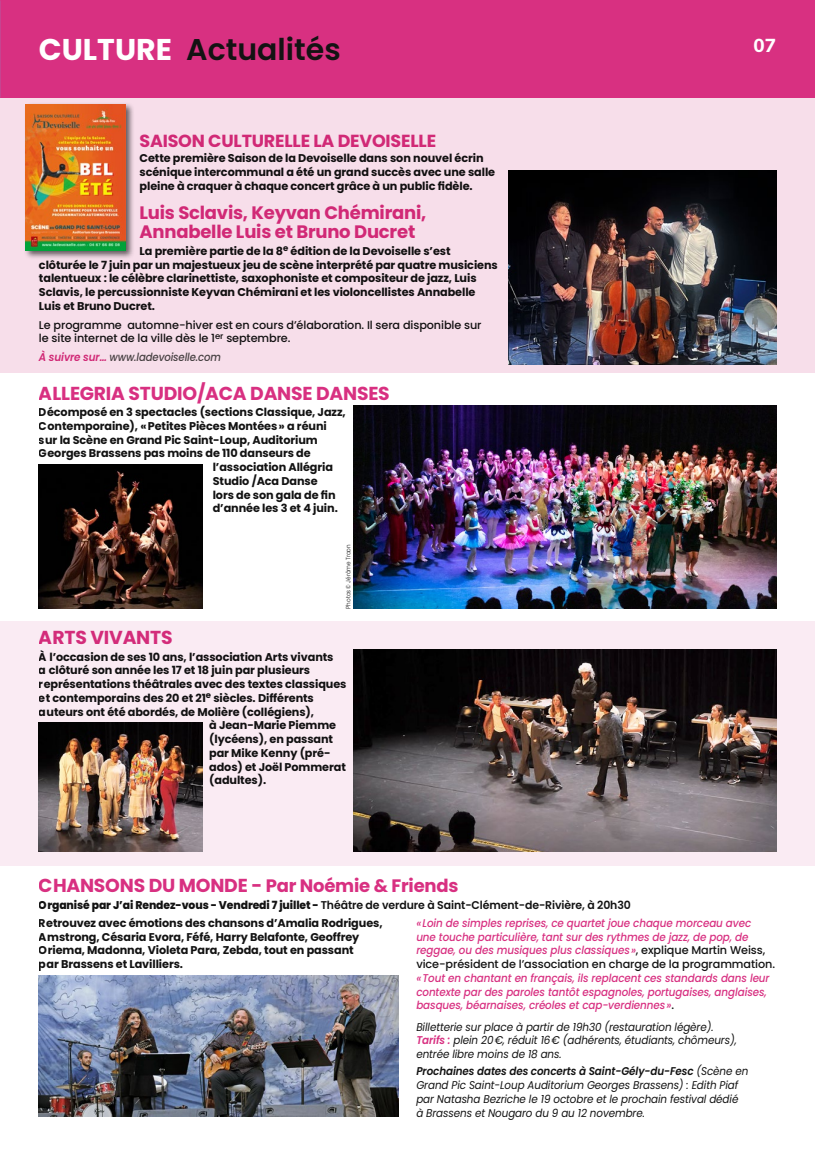
<style>
.page{position:relative;width:815px;height:1152px;background:#fff}
.page>*{position:absolute;margin:0;border:0;box-sizing:border-box;transform-origin:0 0}
.t1{font:600 30px "Poppins";color:#131313}
.t2{font:700 30px "Poppins";color:#fff}
.t3{font:700 18.75px "Poppins";letter-spacing:-.01em;color:#d83081}
.t4{font:800 18.75px "Nunito Sans";color:#fff}
.t5{font:700 18px/19.2px "Poppins";letter-spacing:-.01em;color:#d83081}
.t6{font:700 17.5px "Poppins";letter-spacing:-.01em;color:#d83081}
.t7{font:700 11.25px/13.8px "Poppins";letter-spacing:-.01em;color:#131313}
.t8{font:italic 500 11.25px/13.8px "Poppins";letter-spacing:-.01em;color:#d83081;scale:.92 1}
.t9{font:italic 11.25px/13.8px "Poppins";letter-spacing:-.01em;color:#131313;scale:.92 1}
.t10{font:500 11.25px/13.8px "Poppins";letter-spacing:-.01em;color:#131313}
.t11{font:italic 500 11.25px "Poppins";letter-spacing:-.01em;color:#4b4b4a;scale:.9 1}
.t12{font:300 6.25px "Poppins";letter-spacing:-.01em;color:#131313;scale:.9 1}
.s1{font-weight:600;color:#d83081}
.s2{font-size:18.75px}
.s3{font-weight:800}
.s4{font-weight:600}
.s5{font-style:normal;color:#131313}
</style>
<div class="page">
<div style="left:0;top:92px;width:815px;height:280px;background:#f7deea"></div>
<div style="left:0;top:621px;width:815px;height:245px;background:#faebf3"></div>
<img style="left:354px;top:406px;width:422px;height:202px">
<img style="left:354px;top:650px;width:422px;height:201px">
<img style="left:39px;top:465px;width:163px;height:143px">
<img style="left:39px;top:722px;width:163px;height:129px">
<img style="left:509px;top:170px;width:267px;height:194px">
<img style="left:39px;top:975px;width:360px;height:141px">
<div style="left:0;top:0;width:815px;height:97px;background:#d83081"></div>
<div style="left:24px;top:102px;width:111px;height:157px;background:#000;opacity:.6"></div>
<img style="left:26px;top:104px;width:99px;height:146px">
<h1 class="t1" style="left:186px;top:32px;width:156px">Actualités</h1>
<h1 class="t2" style="left:39px;top:32px;width:134px">CULTURE</h1>
<h2 class="t4" style="left:753px;top:32px;width:24px">07</h2>
<h3 class="t6" style="left:140px;top:131px;width:298px">SAISON CULTURELLE LA DEVOISELLE</h3>
<p class="t7" style="left:140px;top:152px;width:357px">Cette première Saison de la Devoiselle dans son nouvel écrin scénique intercommunal a été un grand succès avec une salle pleine à craquer à chaque concert grâce à un public fidèle.</p>
<h3 class="t5" style="left:140px;top:203px;width:288px">Luis Sclavis, Keyvan Chémirani,<br>Annabelle Luis et Bruno Ducret</h3>
<p class="t7" style="left:39px;top:244px;width:460px;text-indent:101px">La première partie de la 8<sup>e</sup> édition de la Devoiselle s’est clôturée le 7 juin par un majestueux jeu de scène interprété par quatre musiciens talentueux : le célèbre clarinettiste, saxophoniste et compositeur de jazz, Luis Sclavis, le percussionniste Keyvan Chémirani et les violoncellistes Annabelle Luis et Bruno Ducret.</p>
<p class="t10" style="left:39px;top:318px;width:444px">Le programme automne-hiver est en cours d’élaboration. Il sera disponible sur le site internet de la ville dès le 1<sup>er</sup> septembre.</p>
<p class="t11" style="left:39px;top:350px;width:204px"><span class="s1">À suivre sur…</span> www.ladevoiselle.com</p>
<h2 class="t3" style="left:39px;top:382px;width:352px">ALLEGRIA STUDIO/ACA DANSE DANSES</h2>
<p class="t7" style="left:39px;top:405px;width:308px">Décomposé en 3 spectacles (sections Classique, Jazz,</p>
<p class="t7" style="left:39px;top:419px;width:289px">Contemporaine), «Petites Pièces Montées» a réuni</p>
<p class="t7" style="left:39px;top:433px;width:280px">sur la Scène en Grand Pic Saint-Loup, Auditorium</p>
<p class="t7" style="left:39px;top:446px;width:273px">Georges Brassens pas moins de 110 danseurs de</p>
<p class="t7" style="left:213px;top:460px;width:122px">l’association Allégria</p>
<p class="t7" style="left:213px;top:474px;width:106px">Studio /Aca Danse</p>
<p class="t7" style="left:213px;top:488px;width:124px">lors de son gala de fin</p>
<p class="t7" style="left:213px;top:501px;width:127px">d’année les 3 et 4 juin.</p>
<p class="t12" style="left:345px;top:608px;width:73px;rotate:-90deg">Photos © Jérôme Traon</p>
<h2 class="t3" style="left:39px;top:626px;width:135px">ARTS VIVANTS</h2>
<p class="t7" style="left:39px;top:650px;width:296px">À l’occasion de ses 10 ans, l’association Arts vivants</p>
<p class="t7" style="left:39px;top:663px;width:273px">a clôturé son année les 17 et 18 juin par plusieurs</p>
<p class="t7" style="left:39px;top:677px;width:309px">représentations théâtrales avec des textes classiques</p>
<p class="t7" style="left:39px;top:691px;width:276px">et contemporains des 20 et 21<sup>e</sup> siècles. Différents</p>
<p class="t7" style="left:39px;top:705px;width:277px">auteurs ont été abordés, de Molière (collégiens),</p>
<p class="t7" style="left:209px;top:718px;width:129px">à Jean-Marie Piemme</p>
<p class="t7" style="left:209px;top:732px;width:126px">(lycéens), en passant</p>
<p class="t7" style="left:209px;top:746px;width:123px">par Mike Kenny (pré-</p>
<p class="t7" style="left:209px;top:760px;width:138px">ados) et Joël Pommerat</p>
<p class="t7" style="left:209px;top:773px;width:59px">(adultes).</p>
<h3 class="t5" style="left:39px;top:875px;width:421px"><span class="s2">CHANSONS DU MONDE -</span> Par Noémie &amp; Friends</h3>
<p class="t7" style="left:39px;top:896px;width:593px;line-height:17.6px"><span class="s3">Organisé par J’ai Rendez-vous - Vendredi 7 juillet -</span> <span class="s4">Théâtre de verdure à Saint-Clément-de-Rivière, à 20h30<br></span>Retrouvez avec émotions des chansons d’Amalia Rodrigues,</p>
<p class="t7" style="left:39px;top:929px;width:322px">Amstrong, Césaria Evora, Féfé, Harry Belafonte, Geoffrey<br>Oriema, Madonna, Violeta Para, Zebda, tout en passant par Brassens et Lavilliers.</p>
<p class="t8" style="left:416px;top:916px;width:391px">«Loin de simples reprises, ce quartet joue chaque morceau avec<br>une touche particulière, tant sur des rythmes de jazz, de pop, de reggae, ou des musiques plus classiques»<span class="s5">, explique Martin Weiss, vice-président de l’association en charge de la programmation.</span></p>
<p class="t8" style="left:416px;top:971px;width:385px">«Tout en chantant en français, ils replacent ces standards dans leur contexte par des paroles tantôt espagnoles, portugaises, anglaises, basques, béarnaises, créoles et cap-verdiennes»<span class="s5">.</span></p>
<p class="t9" style="left:416px;top:1020px;width:350px">Billetterie sur place à partir de 19h30 (restauration légère).<br><span class="s1">Tarifs :</span> plein 20€, réduit 16€ (adhérents, étudiants, chômeurs), entrée libre moins de 18 ans.</p>
<p class="t9" style="left:416px;top:1064px;width:362px"><span class="s4">Prochaines dates des concerts à Saint-Gély-du-Fesc</span> (Scène en Grand Pic Saint-Loup Auditorium Georges Brassens) : Edith Piaf par Natasha Bezriche le 19 octobre et le prochain festival dédié<br>à Brassens et Nougaro du 9 au 12 novembre.</p>
</div>
